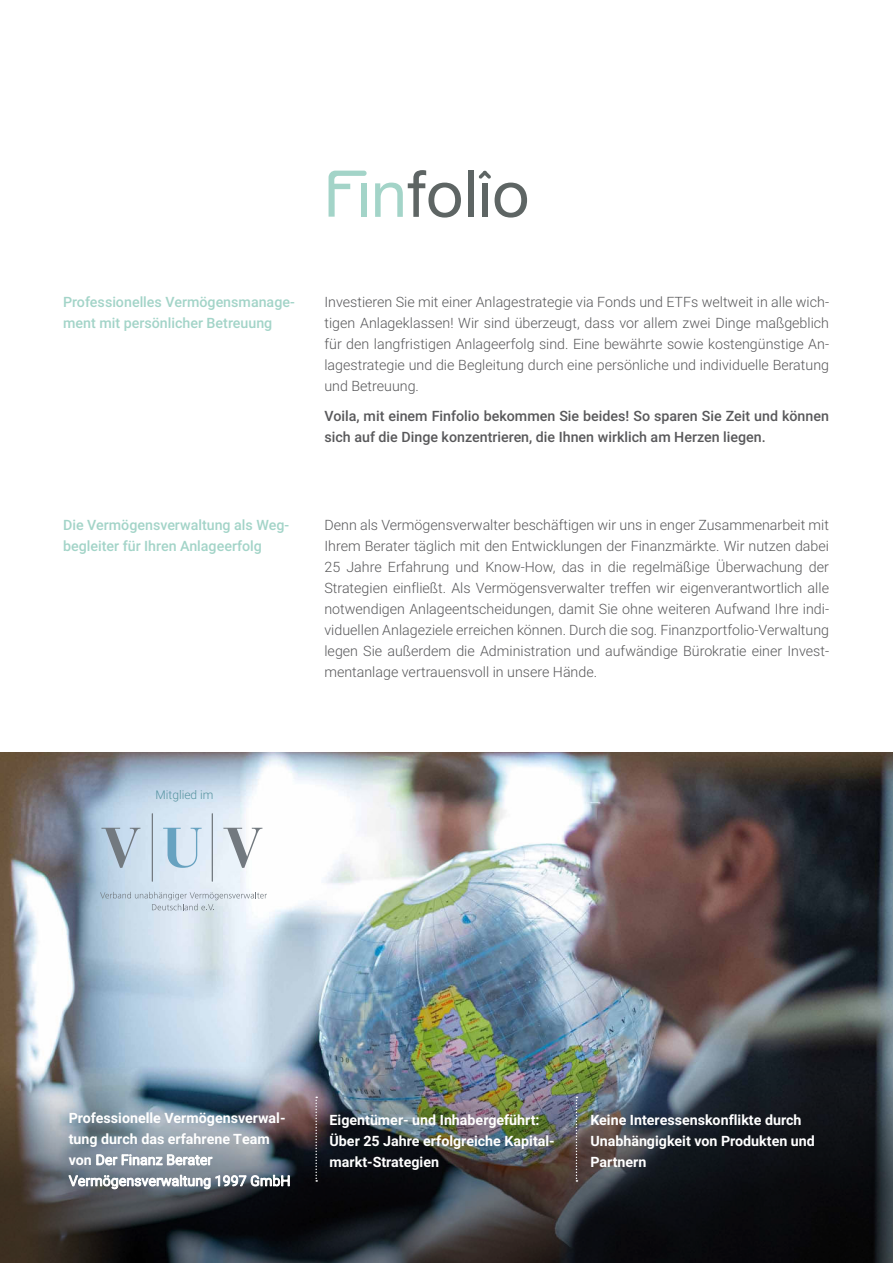
<style>
.page{position:relative;width:893px;height:1263px;background:#fff}
.page>*{position:absolute;margin:0;border:0;box-sizing:border-box;transform-origin:0 0}
.t1{font:300 14.25px/21px "Roboto";color:#58585a;text-align:justify}
.t2{font:700 14.25px/21px "Roboto";color:#fff}
.t3{font:500 14.25px/21px "Roboto";color:#58585a}
.t4{font:500 14.25px/21px "Roboto";color:#a3d4c8}
.t5{font:300 12px "Roboto";color:#5693a0}
.s1{font-weight:400}
</style>
<div class="page">
<img style="left:0;top:753px;width:893px;height:236px">
<img style="left:0;top:989px;width:893px;height:274px">
<svg style="left:315px;top:1096px;width:2px;height:86px"></svg>
<svg style="left:576px;top:1096px;width:1px;height:86px"></svg>
<svg style="left:101px;top:828px;width:39px;height:40px;background:#adbece"></svg>
<svg style="left:163px;top:828px;width:39px;height:40px;background:#bcd5e6"></svg>
<svg style="left:223px;top:828px;width:39px;height:40px"></svg>
<hr style="left:152px;top:813px;width:1px;height:68px;background:#72797f">
<hr style="left:212px;top:813px;width:1px;height:68px;background:#72797f">
<svg style="left:100px;top:892px;width:167px;height:18px;background:#cedae4"></svg>
<svg style="left:375px;top:170px;width:86px;height:48px"></svg>
<div style="left:468px;top:171px;width:5px;height:46px;background:#5e6564"></div>
<svg style="left:329px;top:171px;width:38px;height:46px"></svg>
<svg style="left:479px;top:171px;width:48px;height:47px"></svg>
<div style="left:361px;top:183px;width:6px;height:34px;background:#a3d4c8"></div>
<p class="t4" style="left:63px;top:293px;width:233px">Professionelles Vermögensmanage&shy;ment mit persönlicher Betreuung</p>
<p class="t4" style="left:63px;top:515px;width:228px">Die Vermögensverwaltung als Weg&shy;begleiter für Ihren Anlageerfolg</p>
<p class="t1" style="left:324px;top:293px;width:506px">Investieren Sie mit einer Anlagestrategie via Fonds und ETFs weltweit in alle wich&shy;tigen Anlageklassen! Wir sind überzeugt, dass vor allem zwei Dinge maßgeblich für den langfristigen Anlageerfolg sind. Eine bewährte sowie kostengünstige An&shy;lagestrategie und die Begleitung durch eine persönliche und individuelle Beratung und Betreuung.</p>
<p class="t3" style="left:324px;top:406px;width:506px">Voila, mit einem Finfolio bekommen Sie beides! So sparen Sie Zeit und können sich auf die Dinge konzentrieren, die Ihnen wirklich am Herzen liegen.</p>
<p class="t1" style="left:324px;top:516px;width:506px">Denn als Vermögensverwalter beschäftigen wir uns in enger Zusammenarbeit mit Ihrem Berater täglich mit den Entwicklungen der Finanzmärkte. Wir nutzen dabei 25 Jahre Erfahrung und Know-How, das in die regelmäßige Überwachung der Strategien einfließt. Als Vermögensverwalter treffen wir eigenverantwortlich alle notwendigen Anlageentscheidungen, damit Sie ohne weiteren Aufwand Ihre indi&shy;viduellen Anlageziele erreichen können. Durch die sog. Finanzportfolio-Verwaltung legen Sie außerdem die Administration und aufwändige Bürokratie einer Invest&shy;mentanlage vertrauensvoll in unsere Hände.</p>
<p class="t5" style="left:155px;top:789px;width:60px">Mitglied im</p>
<p class="t2" style="left:69px;top:1108px;width:223px">Professionelle Vermögensverwal&shy;tung durch das erfahrene Team von <span class="s1">Der Finanz Berater<br>Vermögensverwaltung 1997 GmbH</span></p>
<p class="t2" style="left:330px;top:1111px;width:227px">Eigentümer- und Inhabergeführt:<br>Über 25 Jahre erfolgreiche Kapital&shy;markt-Strategien</p>
<p class="t2" style="left:590px;top:1111px;width:226px">Keine Interessenskonflikte durch<br>Unabhängigkeit von Produkten und<br>Partnern</p>
</div>
